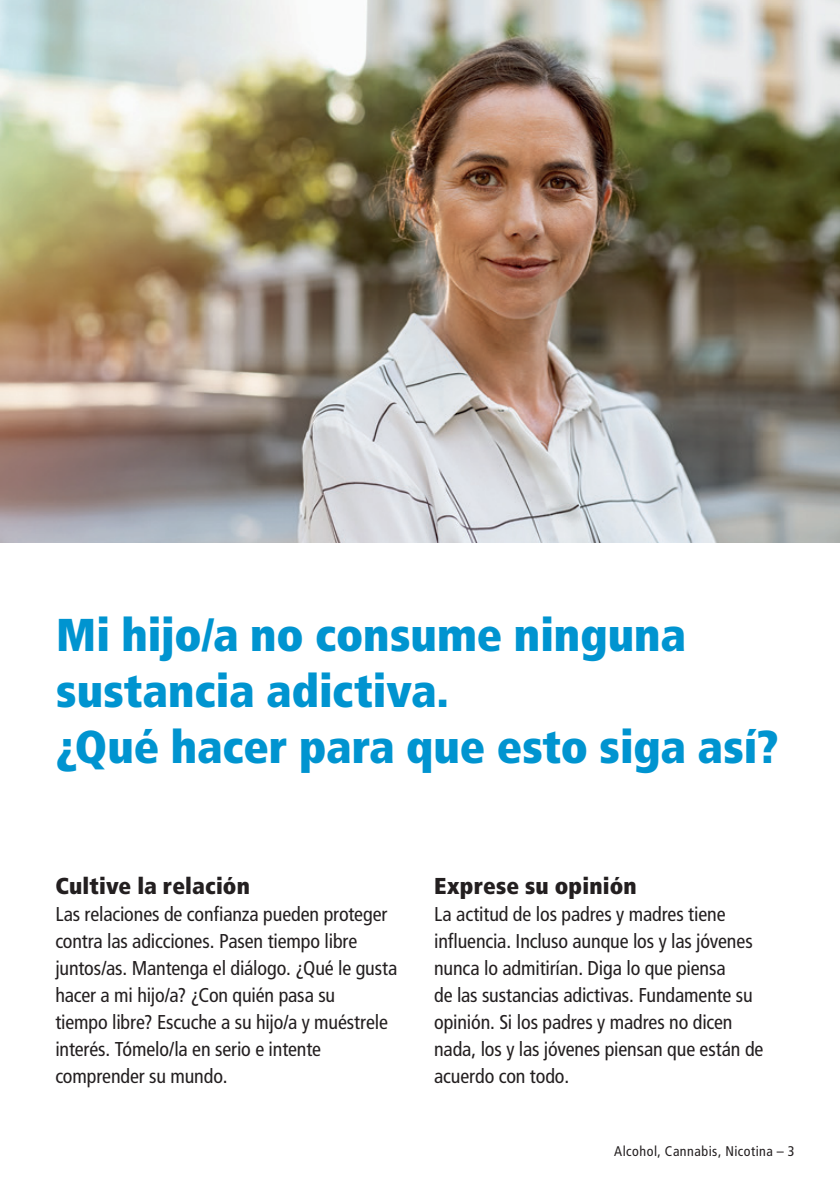
<style>
.page{position:relative;width:840px;height:1191px;background:#fff}
.page>*{position:absolute;margin:0;border:0;box-sizing:border-box;transform-origin:0 0}
.t1{font:900 condensed 46px/56px "Frutiger";color:#0094d0}
.t2{font:900 condensed 23px "Frutiger";letter-spacing:.005em;color:#231f20}
.t3{font:condensed 20px/27px "Frutiger";letter-spacing:-.005em;color:#231f20}
.t4{font:condensed 14px "Frutiger";letter-spacing:.035em;color:#231f20}
</style>
<div class="page">
<img style="left:0;top:0;width:839px;height:543px">
<h1 class="t1" style="left:56px;top:606px;width:723px">Mi hijo/a no consume ninguna sustancia adictiva.<br>¿Qué hacer para que esto siga así?</h1>
<p class="t2" style="left:55px;top:872px;width:196px">Cultive la relación</p>
<p class="t3" style="left:55px;top:900px;width:343px">Las relaciones de confianza pueden proteger contra las adicciones. Pasen tiempo libre juntos/as. Mantenga el diálogo. ¿Qué le gusta hacer a mi hijo/a? ¿Con quién pasa su<br>tiempo libre? Escuche a su hijo/a y muéstrele interés. Tómelo/la en serio e intente comprender su mundo.</p>
<p class="t2" style="left:434px;top:872px;width:204px">Exprese su opinión</p>
<p class="t3" style="left:434px;top:900px;width:330px">La actitud de los padres y madres tiene influencia. Incluso aunque los y las jóvenes nunca lo admitirían. Diga lo que piensa<br>de las sustancias adictivas. Fundamente su opinión. Si los padres y madres no dicen nada, los y las jóvenes piensan que están de acuerdo con todo.</p>
<p class="t4" style="left:613px;top:1143px;width:182px">Alcohol, Cannabis, Nicotina – 3</p>
</div>
